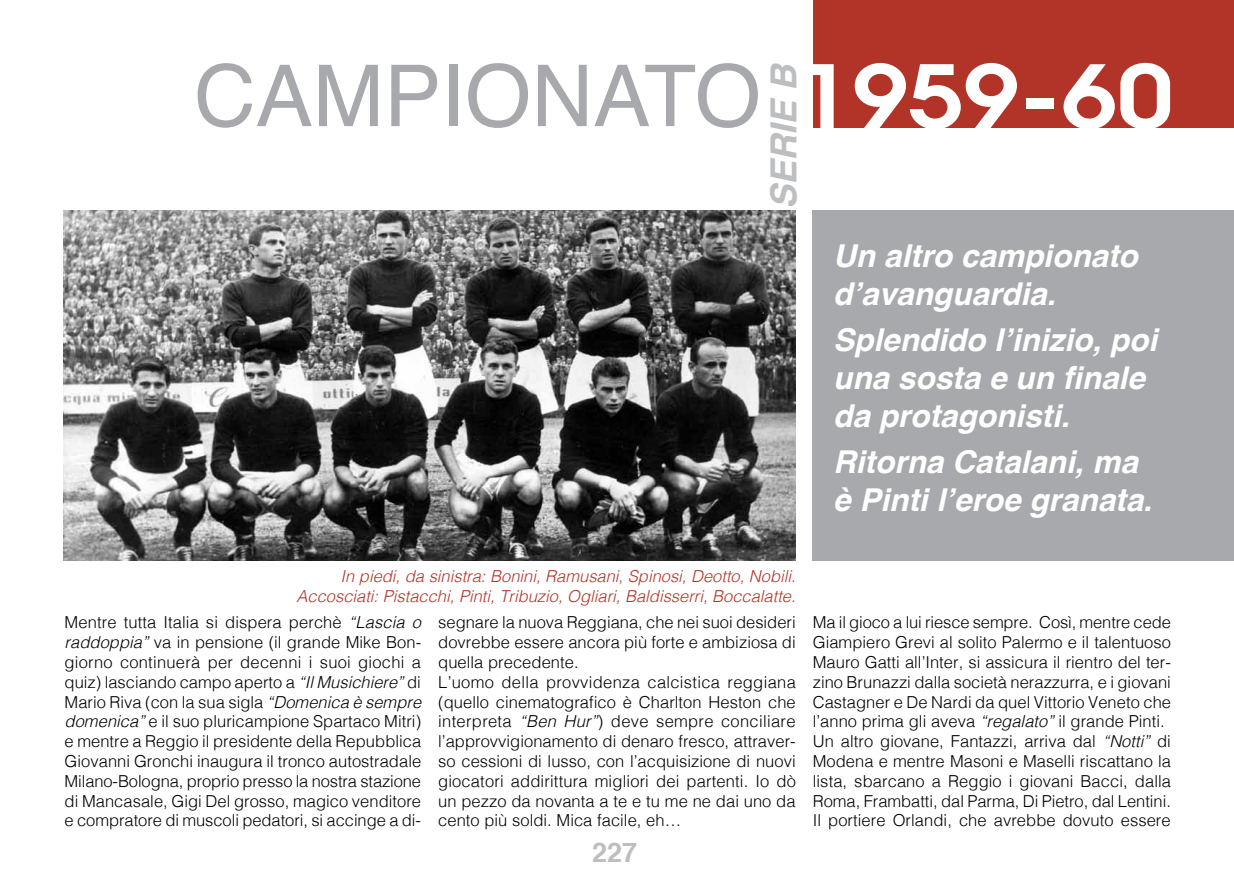
<style>
.page{position:relative;width:1234px;height:893px;background:#fff}
.page>*{position:absolute;margin:0;border:0;box-sizing:border-box;transform-origin:0 0}
.t1{font:85.5px "Helvetica";color:#a7a9ac}
.t2{font:italic 700 36px "Helvetica";color:#bcbec0}
.t3{font:italic 700 31.5px/37.8px "Helvetica";color:#fff}
.t4{font:700 27px "Helvetica";color:#bcbec0}
.t5{font:300 16.5px/19.8px "Helvetica";letter-spacing:.005em;color:#000}
.t6{font:italic 300 16.5px/19.8px "Helvetica";color:#b23428;text-align:right}
.s1{font-family:"Avant Garde";font-weight:600;font-size:86.55px;color:#fff}
.s2{font-style:italic}
</style>
<div class="page">
<div style="left:812px;top:0;width:421px;height:128px;background:#b23428"></div>
<div style="left:812px;top:211px;width:421px;height:350px;background:#a7a9ac"></div>
<img style="left:64px;top:211px;width:731px;height:349px">
<h1 class="t1" style="left:194px;top:30px;width:980px">CAMPIONATO <span class="s1">1959-60</span></h1>
<h2 class="t2" style="left:754px;top:209px;width:147px;rotate:-90deg">serie B</h2>
<h3 class="t3" style="left:832px;top:238px;width:306px">Un altro campionato dʼavanguardia.</h3>
<h3 class="t3" style="left:832px;top:322px;width:325px">Splendido lʼinizio, poi una sosta e un finale da protagonisti.</h3>
<h3 class="t3" style="left:832px;top:443px;width:320px">Ritorna Catalani, ma è Pinti lʼeroe granata.</h3>
<p class="t6" style="left:296px;top:565px;width:500px">In piedi, da sinistra: Bonini, Ramusani, Spinosi, Deotto, Nobili.<br>Accosciati: Pistacchi, Pinti, Tribuzio, Ogliari, Baldisserri, Boccalatte.</p>
<p class="t5" style="left:438px;top:612px;width:359px">segnare la nuova Reggiana, che nei suoi desideri dovrebbe essere ancora più forte e ambiziosa di quella precedente.<br>L’uomo della provvidenza calcistica reggiana (quello cinematografico è Charlton Heston che interpreta <span class="s2">“Ben Hur”</span>) deve sempre conciliare l’approvvigionamento di denaro fresco, attraver&shy;so cessioni di lusso, con l’acquisizione di nuovi giocatori addirittura migliori dei partenti. Io dò un pezzo da novanta a te e tu me ne dai uno da cento più soldi. Mica facile, eh…</p>
<p class="t5" style="left:812px;top:612px;width:360px">Ma il gioco a lui riesce sempre. Così, mentre cede Giampiero Grevi al solito Palermo e il talentuoso Mauro Gatti all’Inter, si assicura il rientro del ter&shy;zino Brunazzi dalla società nerazzurra, e i giovani Castagner e De Nardi da quel Vittorio Veneto che l’anno prima gli aveva <span class="s2">“regalato”</span> il grande Pinti.<br>Un altro giovane, Fantazzi, arriva dal <span class="s2">“Notti”</span> di Modena e mentre Masoni e Maselli riscattano la lista, sbarcano a Reggio i giovani Bacci, dalla Roma, Frambatti, dal Parma, Di Pietro, dal Lentini.<br>Il portiere Orlandi, che avrebbe dovuto essere</p>
<p class="t5" style="left:65px;top:612px;width:358px;text-align:justify">Mentre tutta Italia si dispera perchè <span class="s2">“Lascia o raddoppia”</span> va in pensione (il grande Mike Bon&shy;giorno continuerà per decenni i suoi giochi a quiz) lasciando campo aperto a <span class="s2">“Il Musichiere”</span> di Mario Riva (con la sua sigla <span class="s2">“Domenica è sempre domenica”</span> e il suo pluricampione Spartaco Mitri) e mentre a Reggio il presidente della Repubblica Giovanni Gronchi inaugura il tronco autostradale Milano-Bologna, proprio presso la nostra stazione di Mancasale, Gigi Del grosso, magico venditore e compratore di muscoli pedatori, si accinge a di-</p>
<h3 class="t4" style="left:592px;top:831px;width:47px">227</h3>
</div>
